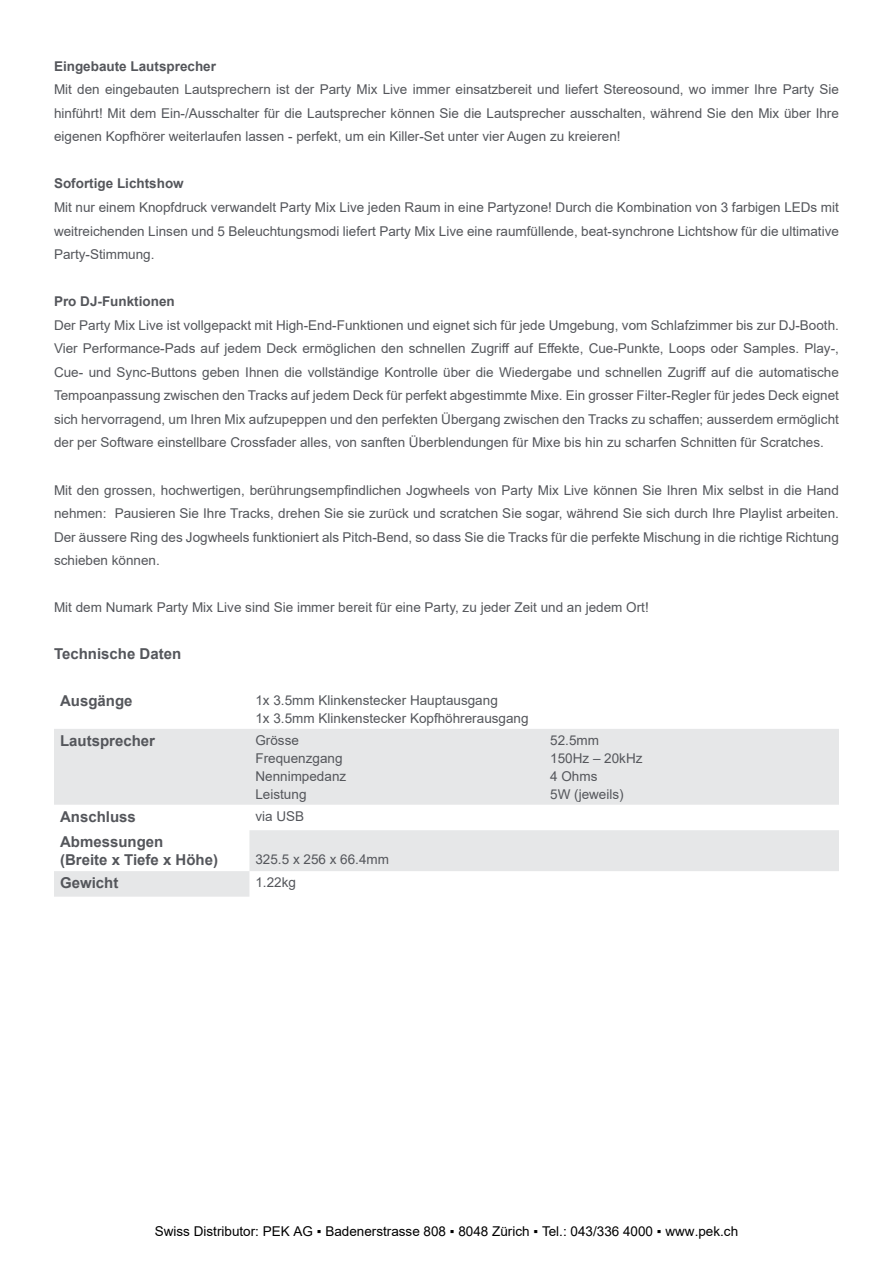
<style>
.page{position:relative;width:893px;height:1263px;background:#fff}
.page>*{position:absolute;margin:0;border:0;box-sizing:border-box;transform-origin:0 0}
.t1{font:700 15px/18px "Arial";color:#54565b}
.t2{font:13.5px/23.5px "Arial";color:#54565b;text-align:justify}
.t3{font:13.5px "Arial";color:#000}
.t4{font:700 13.5px "Arial";color:#54565b}
</style>
<div class="page">
<svg style="left:54px;top:729px;width:785px;height:168px;fill:#e6e7e8"></svg>
<p class="t4" style="left:54px;top:56px;width:164px">Eingebaute Lautsprecher</p>
<p class="t2" style="left:54px;top:78px;width:786px">Mit den eingebauten Lautsprechern ist der Party Mix Live immer einsatzbereit und liefert Stereosound, wo immer Ihre Party Sie hinführt! Mit dem Ein-/Ausschalter für die Lautsprecher können Sie die Lautsprecher ausschalten, während Sie den Mix über Ihre eigenen Kopfhörer weiterlaufen lassen - perfekt, um ein Killer-Set unter vier Augen zu kreieren!</p>
<p class="t4" style="left:54px;top:174px;width:131px">Sofortige Lichtshow</p>
<p class="t2" style="left:54px;top:195px;width:786px">Mit nur einem Knopfdruck verwandelt Party Mix Live jeden Raum in eine Partyzone! Durch die Kombination von 3 farbigen LEDs mit weitreichenden Linsen und 5 Beleuchtungsmodi liefert Party Mix Live eine raumfüllende, beat-synchrone Lichtshow für die ultimative Party-Stimmung.</p>
<p class="t4" style="left:54px;top:292px;width:122px">Pro DJ-Funktionen</p>
<p class="t2" style="left:54px;top:313px;width:786px">Der Party Mix Live ist vollgepackt mit High-End-Funktionen und eignet sich für jede Umgebung, vom Schlafzimmer bis zur DJ-Booth.<br>Vier Performance-Pads auf jedem Deck ermöglichen den schnellen Zugriff auf Effekte, Cue-Punkte, Loops oder Samples. Play-, Cue- und Sync-Buttons geben Ihnen die vollständige Kontrolle über die Wiedergabe und schnellen Zugriff auf die automatische Tempoanpassung zwischen den Tracks auf jedem Deck für perfekt abgestimmte Mixe. Ein grosser Filter-Regler für jedes Deck eignet sich hervorragend, um Ihren Mix aufzupeppen und den perfekten Übergang zwischen den Tracks zu schaffen; ausserdem ermöglicht der per Software einstellbare Crossfader alles, von sanften Überblendungen für Mixe bis hin zu scharfen Schnitten für Scratches.</p>
<p class="t2" style="left:54px;top:478px;width:786px">Mit den grossen, hochwertigen, berührungsempfindlichen Jogwheels von Party Mix Live können Sie Ihren Mix selbst in die Hand nehmen: Pausieren Sie Ihre Tracks, drehen Sie sie zurück und scratchen Sie sogar, während Sie sich durch Ihre Playlist arbeiten.<br>Der äussere Ring des Jogwheels funktioniert als Pitch-Bend, so dass Sie die Tracks für die perfekte Mischung in die richtige Richtung schieben können.</p>
<p class="t2" style="left:54px;top:596px;width:596px">Mit dem Numark Party Mix Live sind Sie immer bereit für eine Party, zu jeder Zeit und an jedem Ort!</p>
<p class="t1" style="left:54px;top:645px;width:129px">Technische Daten</p>
<p class="t1" style="left:60px;top:692px;width:74px">Ausgänge</p>
<p class="t2" style="left:255px;top:691px;width:275px;line-height:18px">1x 3.5mm Klinkenstecker Hauptausgang<br>1x 3.5mm Klinkenstecker Kopfhöhrerausgang</p>
<p class="t1" style="left:60px;top:732px;width:97px">Lautsprecher</p>
<p class="t2" style="left:255px;top:731px;width:92px;line-height:18px;text-align:left">Grösse<br>Frequenzgang<br>Nennimpedanz<br>Leistung</p>
<p class="t2" style="left:550px;top:731px;width:94px;line-height:18px;text-align:left">52.5mm<br>150Hz – 20kHz<br>4 Ohms<br>5W (jeweils)</p>
<p class="t1" style="left:60px;top:807px;width:77px">Anschluss</p>
<p class="t2" style="left:255px;top:804px;width:50px">via USB</p>
<p class="t1" style="left:60px;top:833px;width:160px">Abmessungen<br>(Breite x Tiefe x Höhe)</p>
<p class="t2" style="left:255px;top:847px;width:135px">325.5 x 256 x 66.4mm</p>
<p class="t1" style="left:60px;top:874px;width:60px">Gewicht</p>
<p class="t2" style="left:255px;top:870px;width:42px">1.22kg</p>
<p class="t3" style="left:155px;top:1221px;width:585px">Swiss Distributor: PEK AG ▪ Badenerstrasse 808 ▪ 8048 Zürich ▪ Tel.: 043/336 4000 ▪ www.pek.ch</p>
</div>
